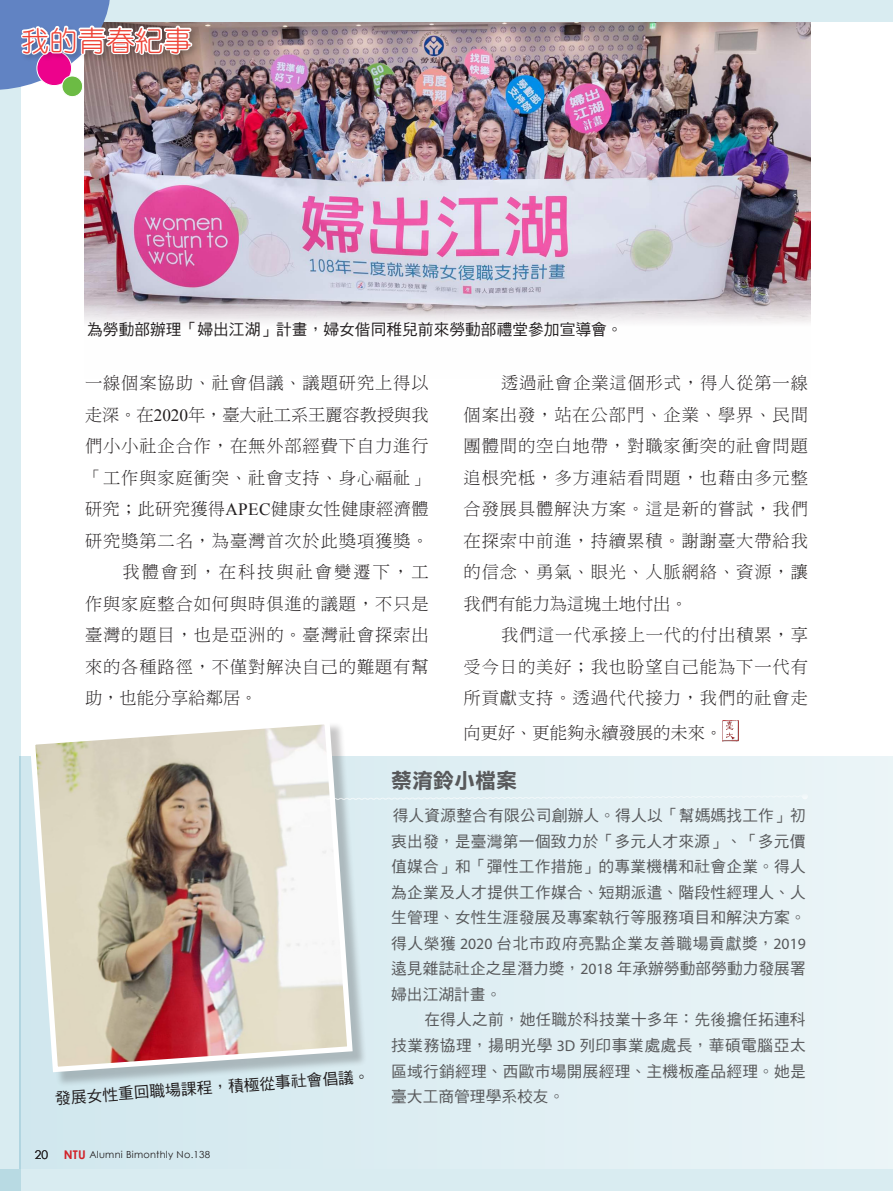
<style>
.page{position:relative;width:893px;height:1191px;background:#fff}
.page>*{position:absolute;margin:0;border:0;box-sizing:border-box;transform-origin:0 0}
.t1{font:28.5px "DF Yuan Std W3";color:#ee4235}
.內文-小小標{font:21px "DF Li Hei Std W7";color:#57585a}
.內文11_5{font:17.25px/31.5px "DF Ming Std W3";letter-spacing:.05em;color:#231f20;text-align:justify}
.內文11_5-2{font:17.25px "DF Ming Std W3";color:#231f20}
.作者簡介{font:15.75px/25.5px "DF Hei Std W5";letter-spacing:.015em;color:#57585a;text-align:justify}
.圖說{font:15.75px "DF Hei Std W5";color:#231f20}
.t2{font:12px "Century Gothic";color:#231f20}
.t3{font:9.75px "Century Gothic";letter-spacing:.025em;color:#231f20}
.s1{font-family:"Times New Roman"}
.s2{font-weight:700;font-size:12px;color:#d1232a}
.s3{font-family:"Myriad Pro"}
</style>
<div class="page">
<div style="left:19px;top:756px;width:874px;height:413px;background:linear-gradient(to right,#d0e7ee,#ebf5f7)"></div>
<div style="left:33px;top:722px;width:334px;height:365px;background:#231f20;opacity:.25"></div>
<img style="left:27px;top:722px;width:328px;height:353px">
<svg style="left:327px;top:793px;width:481px;height:7px;background:#e3f0f3"></svg>
<img style="left:194px;top:22px;width:616px;height:301px">
<div style="left:0;top:0;width:893px;height:22px;background:#d9ecf1"></div>
<div style="left:0;top:1169px;width:893px;height:22px;background:#d9ecf1"></div>
<div style="left:0;top:0;width:21px;height:1191px;background:#d9ecf1"></div>
<div style="left:20px;top:25px;width:179px;height:37px;background:#231f20;opacity:.21"></div>
<img style="left:0;top:0;width:194px;height:924px">
<img style="left:722px;top:721px;width:17px;height:20px">
<h1 class="t1" style="left:21px;top:25px;width:172px">我的青春紀事</h1>
<p class="圖說" style="left:87px;top:320px;width:537px">為勞動部辦理「婦出江湖」計畫，婦女偕同稚兒前來勞動部禮堂參加宣導會。</p>
<p class="內文11_5" style="left:85px;top:367px;width:345px">一線個案協助、社會倡議、議題研究上得以走深。在<span class="s1">2020</span>年，臺大社工系王麗容教授與我們小小社企合作，在無外部經費下自力進行「工作與家庭衝突、社會支持、身心福祉」研究；此研究獲得<span class="s1">APEC</span>健康女性健康經濟體研究獎第二名，為臺灣首次於此獎項獲獎。</p>
<p class="內文11_5" style="left:85px;top:556px;width:345px;text-indent:38px">我體會到，在科技與社會變遷下，工作與家庭整合如何與時俱進的議題，不只是臺灣的題目，也是亞洲的。臺灣社會探索出來的各種路徑，不僅對解決自己的難題有幫助，也能分享給鄰居。</p>
<p class="內文11_5" style="left:463px;top:367px;width:346px;text-indent:38px">透過社會企業這個形式，得人從第一線個案出發，站在公部門、企業、學界、民間團體間的空白地帶，對職家衝突的社會問題追根究柢，多方連結看問題，也藉由多元整合發展具體解決方案。這是新的嘗試，我們在探索中前進，持續累積。謝謝臺大帶給我的信念、勇氣、眼光、人脈網絡、資源，讓我們有能力為這塊土地付出。</p>
<p class="內文11_5" style="left:463px;top:619px;width:346px;text-indent:38px">我們這一代承接上一代的付出積累，享受今日的美好；我也盼望自己能為下一代有所貢獻支持。透過代代接力，我們的社會走</p>
<p class="內文11_5-2" style="left:463px;top:723px;width:260px">向更好、更能夠永續發展的未來。</p>
<p class="圖說" style="left:55px;top:1089px;width:316px;rotate:-4deg">發展女性重回職場課程，積極從事社會倡議。</p>
<p class="t2" style="left:35px;top:1147px;width:15px">20</p>
<p class="t3" style="left:64px;top:1148px;width:148px"><span class="s2">NTU</span> Alumni Bimonthly No.138</p>
<p class="內文-小小標" style="left:391px;top:769px;width:127px">蔡淯鈴小檔案</p>
<p class="作者簡介" style="left:391px;top:802px;width:416px">得人資源整合有限公司創辦人。得人以「幫媽媽找工作」初衷出發，是臺灣第一個致力於「多元人才來源」、「多元價值媒合」和「彈性工作措施」的專業機構和社會企業。得人為企業及人才提供工作媒合、短期派遣、階段性經理人、人生管理、女性生涯發展及專案執行等服務項目和解決方案。得人榮獲 <span class="s3">2020</span> 台北市政府亮點企業友善職場貢獻獎，<span class="s3">2019</span>遠見雜誌社企之星潛力獎，<span class="s3">2018</span> 年承辦勞動部勞動力發展署婦出江湖計畫。</p>
<p class="作者簡介" style="left:391px;top:1006px;width:416px">　　在得人之前，她任職於科技業十多年：先後擔任拓連科技業務協理，揚明光學 <span class="s3">3D</span> 列印事業處處長，華碩電腦亞太區域行銷經理、西歐市場開展經理、主機板產品經理。她是</p>
<p class="作者簡介" style="left:391px;top:1083px;width:175px">臺大工商管理學系校友。</p>
</div>
